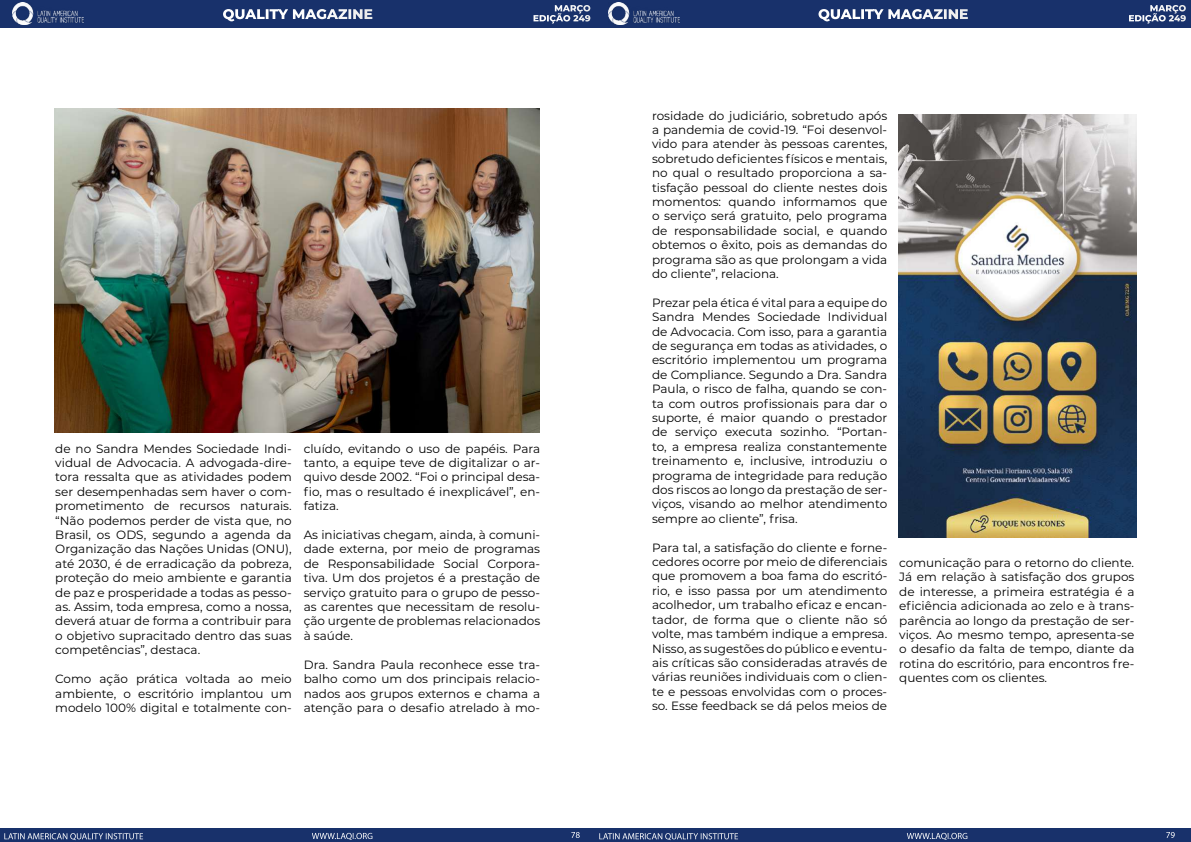
<style>
.page{position:relative;width:1191px;height:842px;background:#fff}
.page>*{position:absolute;margin:0;border:0;box-sizing:border-box;transform-origin:0 0}
.t1{font:800 14px "Montserrat";color:#fff}
.t2{font:12px/14.4px "Montserrat";color:#000;text-align:justify}
.t3{font:9px "Myriad Pro";color:#fff}
.t4{font:800 9px/10px "Montserrat";color:#fff;text-align:right}
</style>
<div class="page">
<div style="left:0;top:828px;width:597px;height:14px;background:#18316b"></div>
<div style="left:595px;top:828px;width:596px;height:14px;background:#18316b"></div>
<div style="left:0;top:0;width:596px;height:27px;background:#18316b"></div>
<div style="left:595px;top:0;width:596px;height:27px;background:#18316b"></div>
<img style="left:13px;top:3px;width:71px;height:21px">
<img style="left:608px;top:3px;width:71px;height:21px">
<img style="left:54px;top:108px;width:485px;height:324px">
<img style="left:898px;top:114px;width:238px;height:423px">
<svg style="left:942px;top:345px;width:38px;height:42px;background:#b39650"></svg>
<svg style="left:942px;top:396px;width:38px;height:41px;background:#85764d"></svg>
<svg style="left:998px;top:345px;width:38px;height:42px;background:#b69851"></svg>
<svg style="left:998px;top:396px;width:38px;height:41px;background:#ac8f4e"></svg>
<svg style="left:1050px;top:345px;width:39px;height:42px;background:#ad9250"></svg>
<img style="left:1050px;top:396px;width:39px;height:41px">
<p class="t4" style="left:533px;top:3px;width:59px">MARÇO<br>EDIÇÃO 249</p>
<p class="t4" style="left:1128px;top:3px;width:59px">MARÇO<br>EDIÇÃO 249</p>
<p class="t1" style="left:222px;top:6px;width:152px">QUALITY MAGAZINE</p>
<p class="t1" style="left:818px;top:6px;width:152px">QUALITY MAGAZINE</p>
<p class="t2" style="left:55px;top:441px;width:238px">de no Sandra Mendes Sociedade Indi&shy;vidual de Advocacia. A advogada-dire&shy;tora ressalta que as atividades podem ser desempenhadas sem haver o com&shy;prometimento de recursos naturais. “Não podemos perder de vista que, no Brasil, os ODS, segundo a agenda da Organização das Nações Unidas (ONU), até 2030, é de erradicação da pobreza, proteção do meio ambiente e garantia de paz e prosperidade a todas as pesso&shy;as. Assim, toda empresa, como a nossa, deverá atuar de forma a contribuir para o objetivo supracitado dentro das suas competências”, destaca.</p>
<p class="t2" style="left:55px;top:672px;width:238px">Como ação prática voltada ao meio ambiente, o escritório implantou um modelo 100% digital e totalmente con-</p>
<p class="t2" style="left:304px;top:441px;width:238px">cluído, evitando o uso de papéis. Para tanto, a equipe teve de digitalizar o ar&shy;quivo desde 2002. “Foi o principal desa&shy;fio, mas o resultado é inexplicável”, en&shy;fatiza.</p>
<p class="t2" style="left:304px;top:528px;width:238px">As iniciativas chegam, ainda, à comuni&shy;dade externa, por meio de programas de Responsabilidade Social Corpora&shy;tiva. Um dos projetos é a prestação de serviço gratuito para o grupo de pesso&shy;as carentes que necessitam de resolu&shy;ção urgente de problemas relacionados à saúde.</p>
<p class="t2" style="left:304px;top:657px;width:238px">Dra. Sandra Paula reconhece esse tra&shy;balho como um dos principais relacio&shy;nados aos grupos externos e chama a atenção para o desafio atrelado à mo-</p>
<p class="t2" style="left:652px;top:108px;width:237px">rosidade do judiciário, sobretudo após a pandemia de covid-19. “Foi desenvol&shy;vido para atender às pessoas carentes, sobretudo deficientes físicos e mentais, no qual o resultado proporciona a sa&shy;tisfação pessoal do cliente nestes dois momentos: quando informamos que o serviço será gratuito, pelo programa de responsabilidade social, e quando obtemos o êxito, pois as demandas do programa são as que prolongam a vida do cliente”, relaciona.</p>
<p class="t2" style="left:652px;top:296px;width:237px">Prezar pela ética é vital para a equipe do Sandra Mendes Sociedade Individual de Advocacia. Com isso, para a garantia de segurança em todas as atividades, o escritório implementou um programa de Compliance. Segundo a Dra. Sandra Paula, o risco de falha, quando se con&shy;ta com outros profissionais para dar o suporte, é maior quando o prestador de serviço executa sozinho. “Portan&shy;to, a empresa realiza constantemente treinamento e, inclusive, introduziu o programa de integridade para redução dos riscos ao longo da prestação de ser&shy;viços, visando ao melhor atendimento sempre ao cliente”, frisa.</p>
<p class="t2" style="left:652px;top:540px;width:237px">Para tal, a satisfação do cliente e forne&shy;cedores ocorre por meio de diferenciais que promovem a boa fama do escritó&shy;rio, e isso passa por um atendimento acolhedor, um trabalho eficaz e encan&shy;tador, de forma que o cliente não só volte, mas também indique a empresa.<br>Nisso, as sugestões do público e eventu&shy;ais críticas são consideradas através de várias reuniões individuais com o clien&shy;te e pessoas envolvidas com o proces&shy;so. Esse feedback se dá pelos meios de</p>
<p class="t2" style="left:899px;top:556px;width:237px">comunicação para o retorno do cliente.<br>Já em relação à satisfação dos grupos de interesse, a primeira estratégia é a eficiência adicionada ao zelo e à trans&shy;parência ao longo da prestação de ser&shy;viços. Ao mesmo tempo, apresenta-se o desafio da falta de tempo, diante da rotina do escritório, para encontros fre&shy;quentes com os clientes.</p>
<p class="t3" style="left:4px;top:833px;width:141px">LATIN AMERICAN QUALITY INSTITUTE</p>
<p class="t3" style="left:312px;top:833px;width:63px">WWW.LAQI.ORG</p>
<p class="t3" style="left:571px;top:829px;width:11px">78</p>
<p class="t3" style="left:598px;top:833px;width:141px">LATIN AMERICAN QUALITY INSTITUTE</p>
<p class="t3" style="left:906px;top:833px;width:63px">WWW.LAQI.ORG</p>
<p class="t3" style="left:1165px;top:829px;width:11px">79</p>
</div>
